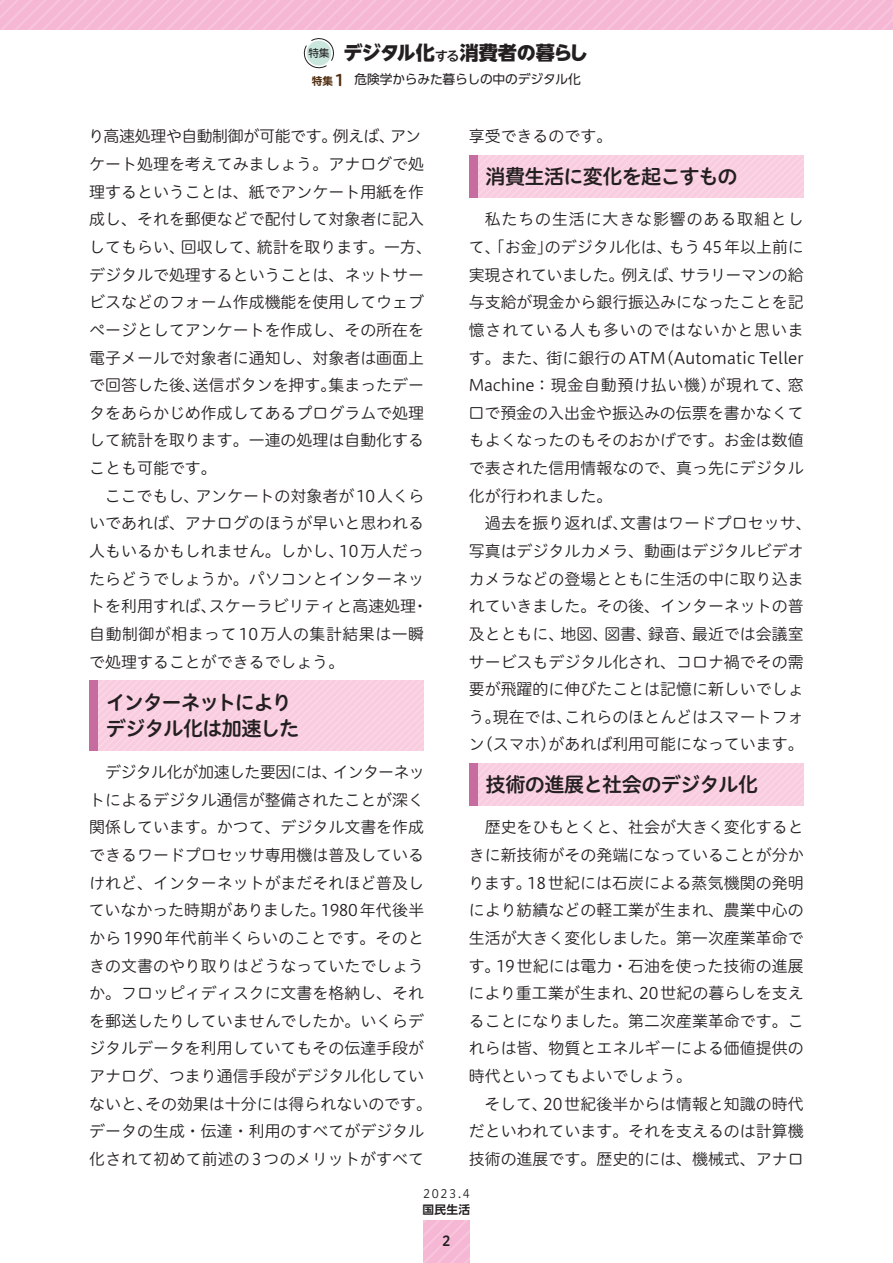
<style>
.page{position:relative;width:893px;height:1263px;background:#fff}
.page>*{position:absolute;margin:0;border:0;box-sizing:border-box;transform-origin:0 0}
.t1{font:20.25px/26.5px "Hiragino UD Sans R Std W6";letter-spacing:-.05em;color:#231f20}
.t2{font:20.25px "Hiragino UD Sans R Std W6";letter-spacing:-.03em;color:#231f20}
.t3{font:800 19.2px "UD Shin Go NT Pro";letter-spacing:-.03em;color:#231f20}
.t4{font:15.9px/27.6px "Hiragino UD Sans R Std W3";color:#231f20}
.t5{font:13.8px "Hiragino UD Sans R Std W6";color:#231f20}
.t6{font:12.75px "UD Shin Go Pro";letter-spacing:-.015em;color:#231f20}
.t7{font:11.7px "Hiragino UD Sans R Std W3";color:#231f20}
.t8{font:700 11.7px "UD Shin Go Pro De";color:#231f20}
.s1{font-weight:500;font-size:13.35px}
.s2{font-family:"Shin M Go Pro De";font-weight:700;font-size:10.65px;color:#512e10}
.s3{font-family:"Hiragino UD Sans R Std W6";font-size:15.9px;color:#512e10}
</style>
<div class="page">
<svg style="left:423px;top:1220px;width:47px;height:43px;background:#f6b9d5"></svg>
<svg style="left:0;top:0;width:893px;height:30px;background:#f6b9d5"></svg>
<svg style="left:303px;top:38px;width:31px;height:31px"></svg>
<svg style="left:98px;top:680px;width:326px;height:70px;background:#f9cfe0"></svg>
<div style="left:89px;top:680px;width:9px;height:70px;background:#c76ca0"></div>
<svg style="left:477px;top:155px;width:327px;height:43px;background:#f8cfe0"></svg>
<div style="left:469px;top:155px;width:8px;height:43px;background:#c76ca0"></div>
<svg style="left:477px;top:763px;width:327px;height:43px;background:#f8cfe0"></svg>
<div style="left:469px;top:763px;width:8px;height:43px;background:#c76ca0"></div>
<p class="t3" style="left:308px;top:37px;width:281px"><sup>特集</sup> デジタル化<span class="s1">する</span>消費者の暮らし</p>
<p class="t6" style="left:312px;top:69px;width:271px"><span class="s2">特集</span> <span class="s3">1</span> 危険学からみた暮らしの中のデジタル化</p>
<p class="t4" style="left:89px;top:122px;width:345px">り高速処理や自動制御が可能です。例えば、アンケート処理を考えてみましょう。アナログで処理するということは、紙でアンケート用紙を作成し、それを郵便などで配付して対象者に記入してもらい、回収して、統計を取ります。一方、デジタルで処理するということは、ネットサービスなどのフォーム作成機能を使用してウェブページとしてアンケートを作成し、その所在を電子メールで対象者に通知し、対象者は画面上で回答した後、送信ボタンを押す。集まったデータをあらかじめ作成してあるプログラムで処理して統計を取ります。一連の処理は自動化することも可能です。</p>
<p class="t4" style="left:89px;top:481px;width:340px;text-indent:16px">ここでもし、アンケートの対象者が10人くらいであれば、アナログのほうが早いと思われる人もいるかもしれません。しかし、10万人だったらどうでしょうか。パソコンとインターネットを利用すれば、スケーラビリティと高速処理・自動制御が相まって10万人の集計結果は一瞬で処理することができるでしょう。</p>
<p class="t1" style="left:106px;top:688px;width:195px">インターネットによりデジタル化は加速した</p>
<p class="t4" style="left:89px;top:757px;width:345px;text-align:center">デジタル化が加速した要因には、インターネッ<br>トによるデジタル通信が整備されたことが深く関係しています。かつて、デジタル文書を作成できるワードプロセッサ専用機は普及しているけれど、インターネットがまだそれほど普及していなかった時期がありました。1980年代後半から 1990年代前半くらいのことです。そのときの文書のやり取りはどうなっていたでしょうか。フロッピィディスクに文書を格納し、それを郵送したりしていませんでしたか。いくらデジタルデータを利用していてもその伝達手段がアナログ、つまり通信手段がデジタル化していないと、その効果は十分には得られないのです。データの生成・伝達・利用のすべてがデジタル化されて初めて前述の3つのメリットがすべて</p>
<p class="t4" style="left:469px;top:122px;width:145px">享受できるのです。</p>
<p class="t1" style="left:486px;top:162px;width:254px">消費生活に変化を起こすもの</p>
<p class="t4" style="left:469px;top:205px;width:337px;text-align:justify;text-indent:16px">私たちの生活に大きな影響のある取組として、「お金」のデジタル化は、もう45年以上前に実現されていました。例えば、サラリーマンの給与支給が現金から銀行振込みになったことを記憶されている人も多いのではないかと思います。また、街に銀行のATM（Automatic Teller Machine：現金自動預け払い機）が現れて、窓口で預金の入出金や振込みの伝票を書かなくてもよくなったのもそのおかげです。お金は数値で表された信用情報なので、真っ先にデジタル化が行われました。</p>
<p class="t4" style="left:469px;top:509px;width:344px;text-indent:16px">過去を振り返れば、文書はワードプロセッサ、写真はデジタルカメラ、動画はデジタルビデオカメラなどの登場とともに生活の中に取り込まれていきました。その後、インターネットの普及とともに、地図、図書、録音、最近では会議室サービスもデジタル化され、コロナ禍でその需要が飛躍的に伸びたことは記憶に新しいでしょう。現在では、これらのほとんどはスマートフォン（スマホ）があれば利用可能になっています。</p>
<p class="t2" style="left:486px;top:769px;width:274px">技術の進展と社会のデジタル化</p>
<p class="t4" style="left:468px;top:813px;width:337px;text-align:justify;text-indent:16px">歴史をひもとくと、社会が大きく変化するときに新技術がその発端になっていることが分かります。18世紀には石炭による蒸気機関の発明により紡績などの軽工業が生まれ、農業中心の生活が大きく変化しました。第一次産業革命です。19世紀には電力・石油を使った技術の進展により重工業が生まれ、20世紀の暮らしを支えることになりました。第二次産業革命です。これらは皆、物質とエネルギーによる価値提供の時代といってもよいでしょう。</p>
<p class="t4" style="left:469px;top:1089px;width:336px;text-align:justify;text-indent:16px">そして、20世紀後半からは情報と知識の時代だといわれています。それを支えるのは計算機技術の進展です。歴史的には、機械式、アナロ</p>
<p class="t7" style="left:423px;top:1185px;width:48px">2023.4</p>
<p class="t8" style="left:423px;top:1200px;width:49px">国民生活</p>
<p class="t5" style="left:442px;top:1231px;width:10px">2</p>
</div>
